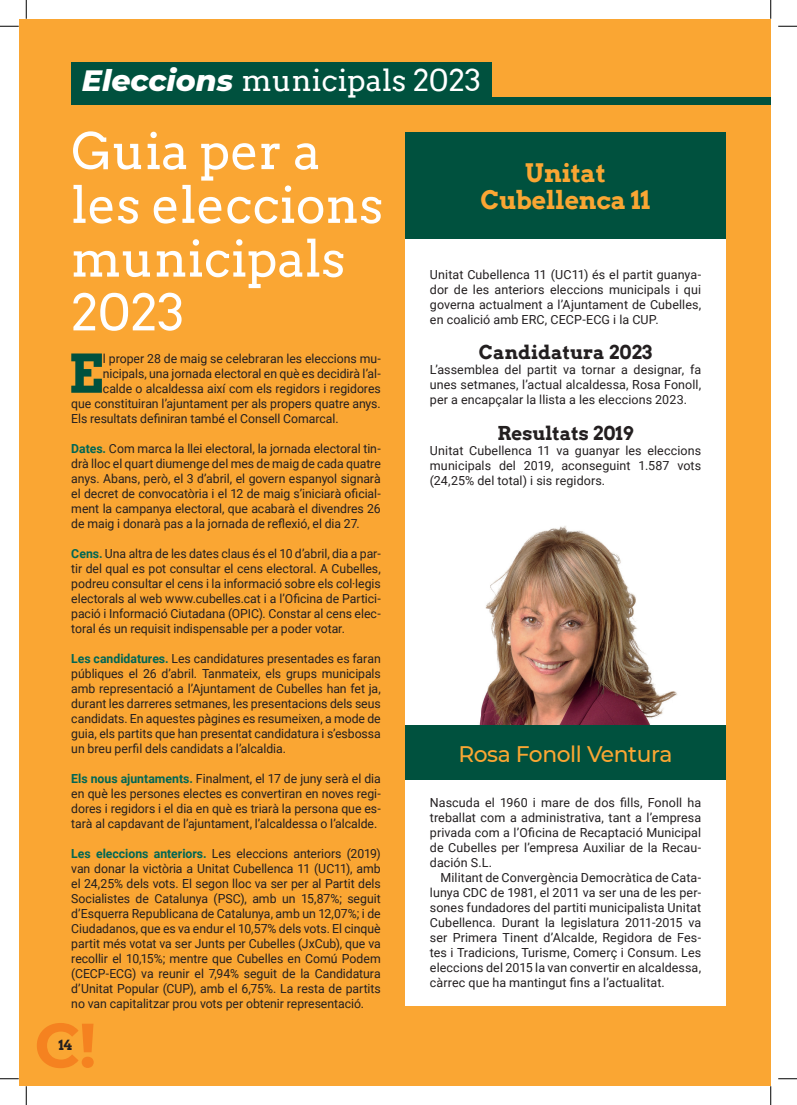
<style>
.page{position:relative;width:797px;height:1105px;background:#fff}
.page>*{position:absolute;margin:0;border:0;box-sizing:border-box;transform-origin:0 0}
.t1{font:700 53px "Arvo";color:#00513e}
.t2{font:50px/53.8px "Arvo";color:#fff}
.t3{font:30px "Arvo";color:#fff}
.t4{font:700 25px/27.5px "Arvo";letter-spacing:-.01em;color:#faa633;text-align:center}
.t5{font:500 22.5px "Montserrat";letter-spacing:-.02em;color:#faa633}
.t6{font:700 18.75px "Arvo";color:#231f20}
.t7{font:700 13.75px "Arvo";color:#231f20}
.t8{font:12.5px/15px "Roboto";color:#231f20;text-align:justify}
.s1{font-family:"Montserrat";font-weight:800;font-style:italic}
.s2{font-weight:700;color:#006654}
</style>
<div class="page">
<div style="left:19px;top:19px;width:751px;height:1067px;background:#faa633"></div>
<svg style="left:37px;top:1023px;width:57px;height:45px"></svg>
<div style="left:405px;top:133px;width:320px;height:873px;background:#fff"></div>
<img style="left:479px;top:526px;width:198px;height:199px">
<div style="left:405px;top:133px;width:320px;height:106px;background:#00513e"></div>
<div style="left:405px;top:725px;width:320px;height:54px;background:#00513e"></div>
<div style="left:71px;top:97px;width:699px;height:7px;background:#00513e"></div>
<div style="left:71px;top:62px;width:420px;height:39px;background:#00513e"></div>
<svg style="left:0;top:25px;width:19px;height:2px"></svg>
<svg style="left:778px;top:25px;width:19px;height:2px"></svg>
<svg style="left:0;top:1078px;width:19px;height:1px"></svg>
<svg style="left:778px;top:1078px;width:19px;height:1px"></svg>
<svg style="left:25px;top:0;width:2px;height:19px"></svg>
<svg style="left:25px;top:1086px;width:2px;height:19px"></svg>
<svg style="left:770px;top:0;width:1px;height:19px"></svg>
<svg style="left:770px;top:1086px;width:1px;height:19px"></svg>
<h3 class="t3" style="left:82px;top:62px;width:400px"><span class="s1">Eleccions</span> municipals 2023</h3>
<h2 class="t2" style="left:71px;top:124px;width:313px">Guia per a les eleccions municipals<br>2023</h2>
<h1 class="t1" style="left:68px;top:340px;width:37px">E</h1>
<p class="t8" style="left:103px;top:350px;width:279px">l proper 28 de maig se celebraran les eleccions mu-</p>
<h3 class="t4" style="left:480px;top:159px;width:171px">Unitat<br>Cubellenca 11</h3>
<p class="t8" style="left:430px;top:266px;width:273px">Unitat Cubellenca 11 (UC11) és el partit guanya&shy;dor de les anteriors eleccions municipals i qui governa actualment a l’Ajuntament de Cubelles, en coalició amb ERC, CECP-ECG i la CUP.</p>
<h3 class="t6" style="left:479px;top:340px;width:175px">Candidatura 2023</h3>
<p class="t8" style="left:430px;top:361px;width:273px">L’assemblea del partit va tornar a designar, fa unes setmanes, l’actual alcaldessa, Rosa Fonoll, per a encapçalar la llista a les eleccions 2023.</p>
<h3 class="t6" style="left:497px;top:421px;width:137px">Resultats 2019</h3>
<p class="t8" style="left:430px;top:443px;width:273px">Unitat Cubellenca 11 va guanyar les eleccions municipals del 2019, aconseguint 1.587 vots (24,25% del total) i sis regidors.</p>
<p class="t8" style="left:103px;top:365px;width:279px">nicipals, una jornada electoral en què es decidirà l’al-</p>
<p class="t8" style="left:103px;top:380px;width:279px">calde o alcaldessa així com els regidors i regidores</p>
<p class="t8" style="left:71px;top:395px;width:311px">que constituiran l’ajuntament per als propers quatre anys.</p>
<p class="t8" style="left:71px;top:410px;width:269px">Els resultats definiran també el Consell Comarcal.</p>
<p class="t8" style="left:71px;top:440px;width:311px"><span class="s2">Dates.</span> Com marca la llei electoral, la jornada electoral tin&shy;drà lloc el quart diumenge del mes de maig de cada quatre anys. Abans, però, el 3 d’abril, el govern espanyol signarà el decret de convocatòria i el 12 de maig s’iniciarà oficial&shy;ment la campanya electoral, que acabarà el divendres 26 de maig i donarà pas a la jornada de reflexió, el dia 27.</p>
<p class="t8" style="left:71px;top:545px;width:311px"><span class="s2">Cens.</span> Una altra de les dates claus és el 10 d’abril, dia a par&shy;tir del qual es pot consultar el cens electoral. A Cubelles, podreu consultar el cens i la informació sobre els col·legis electorals al web www.cubelles.cat i a l’Oficina de Partici&shy;pació i Informació Ciutadana (OPIC). Constar al cens elec&shy;toral és un requisit indispensable per a poder votar.</p>
<p class="t8" style="left:71px;top:650px;width:311px"><span class="s2">Les candidatures.</span> Les candidatures presentades es faran públiques el 26 d’abril. Tanmateix, els grups municipals amb representació a l’Ajuntament de Cubelles han fet ja, durant les darreres setmanes, les presentacions dels seus candidats. En aquestes pàgines es resumeixen, a mode de guia, els partits que han presentat candidatura i s’esbossa un breu perfil dels candidats a l’alcaldia.</p>
<p class="t8" style="left:71px;top:770px;width:311px"><span class="s2">Els nous ajuntaments.</span> Finalment, el 17 de juny serà el dia en què les persones electes es convertiran en noves regi&shy;dores i regidors i el dia en què es triarà la persona que es&shy;tarà al capdavant de l’ajuntament, l’alcaldessa o l’alcalde.</p>
<p class="t8" style="left:71px;top:845px;width:311px"><span class="s2">Les eleccions anteriors.</span> Les eleccions anteriors (2019) van donar la victòria a Unitat Cubellenca 11 (UC11), amb el 24,25% dels vots. El segon lloc va ser per al Partit dels Socialistes de Catalunya (PSC), amb un 15,87%; seguit d’Esquerra Republicana de Catalunya, amb un 12,07%; i de Ciudadanos, que es va endur el 10,57% dels vots. El cinquè partit més votat va ser Junts per Cubelles (JxCub), que va recollir el 10,15%; mentre que Cubelles en Comú Podem (CECP-ECG) va reunir el 7,94% seguit de la Candidatura d’Unitat Popular (CUP), amb el 6,75%. La resta de partits no van capitalitzar prou vots per obtenir representació.</p>
<h3 class="t5" style="left:458px;top:738px;width:216px">Rosa Fonoll Ventura</h3>
<p class="t8" style="left:430px;top:795px;width:273px">Nascuda el 1960 i mare de dos fills, Fonoll ha treballat com a administrativa, tant a l’empresa privada com a l’Oficina de Recaptació Municipal de Cubelles per l’empresa Auxiliar de la Recau&shy;dación S.L.</p>
<p class="t8" style="left:430px;top:870px;width:273px;text-indent:11px">Militant de Convergència Democràtica de Cata&shy;lunya CDC de 1981, el 2011 va ser una de les per&shy;sones fundadores del partiti municipalista Unitat Cubellenca. Durant la legislatura 2011-2015 va ser Primera Tinent d’Alcalde, Regidora de Fes&shy;tes i Tradicions, Turisme, Comerç i Consum. Les eleccions del 2015 la van convertir en alcaldessa, càrrec que ha mantingut fins a l’actualitat.</p>
<p class="t7" style="left:58px;top:1037px;width:15px">14</p>
</div>
